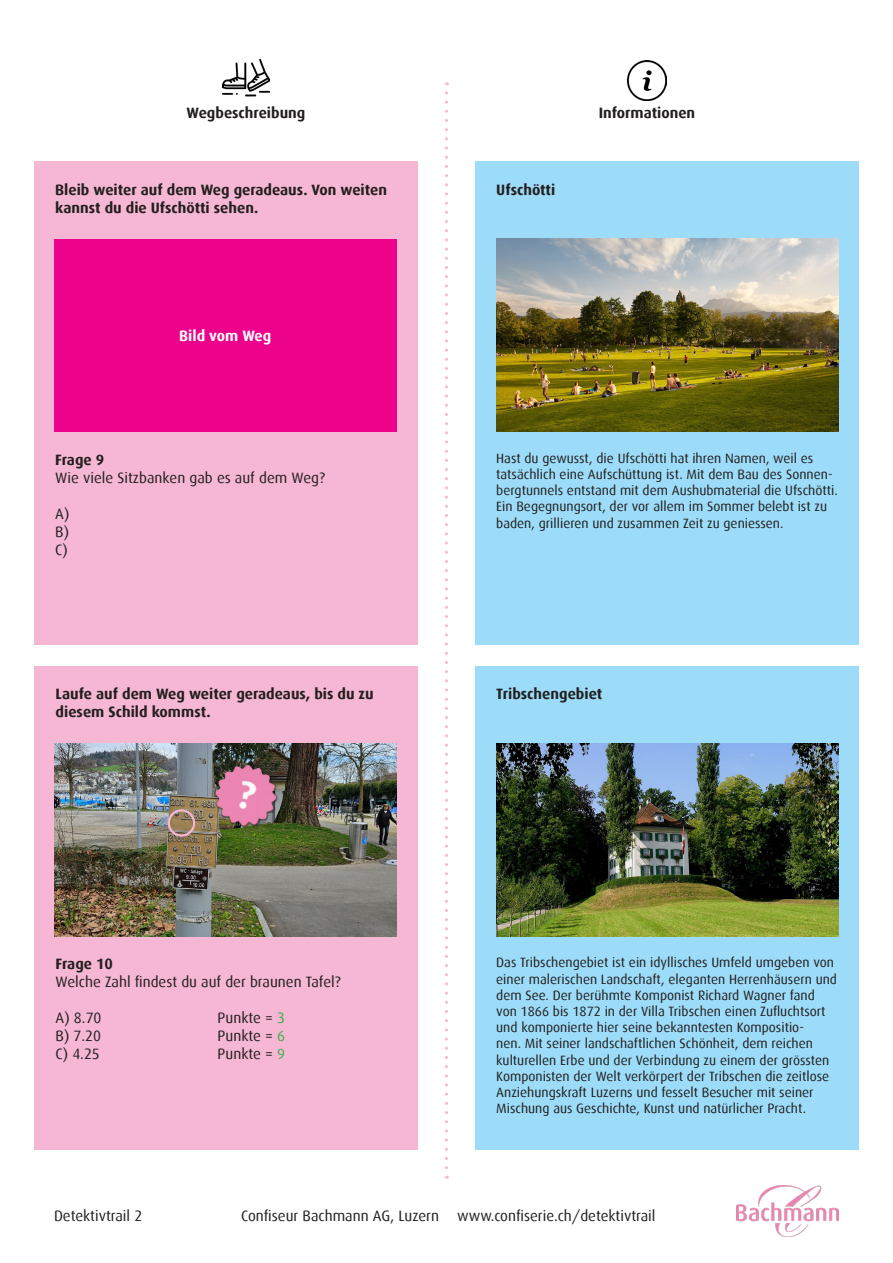
<style>
.page{position:relative;width:893px;height:1263px;background:#fff}
.page>*{position:absolute;margin:0;border:0;box-sizing:border-box;transform-origin:0 0}
.t1{font:15px "Dax";color:#231f20}
.t2{font:700 15px/18px "Dax";color:#231f20}
.t3{font:700 15px "Dax";color:#fff}
.t4{font:13.5px/16.2px "Dax";color:#231f20}
.s1{color:#40ae49}
</style>
<div class="page">
<img style="left:627px;top:60px;width:40px;height:40px">
<img style="left:223px;top:58px;width:46px;height:39px">
<svg style="left:445px;top:93px;width:3px;height:1086px"></svg>
<img style="left:736px;top:1186px;width:103px;height:50px">
<div style="left:34px;top:162px;width:384px;height:483px;background:#f6b7d4"></div>
<div style="left:54px;top:239px;width:342px;height:193px;background:#ed028c"></div>
<div style="left:34px;top:666px;width:384px;height:483px;background:#f6b7d4"></div>
<img style="left:54px;top:743px;width:342px;height:193px">
<div style="left:475px;top:162px;width:384px;height:483px;background:#9cdcf8"></div>
<div style="left:475px;top:666px;width:384px;height:483px;background:#9cdcf8"></div>
<img style="left:497px;top:239px;width:342px;height:193px">
<img style="left:497px;top:743px;width:342px;height:193px">
<img style="left:202px;top:752px;width:88px;height:88px">
<div style="left:168px;top:809px;width:27px;height:28px;border:2px solid #f6b7d4;border-radius:50%"></div>
<p class="t2" style="left:187px;top:104px;width:120px">Wegbeschreibung</p>
<p class="t2" style="left:599px;top:104px;width:98px">Informationen</p>
<p class="t2" style="left:55px;top:181px;width:333px">Bleib weiter auf dem Weg geradeaus. Von weiten kannst du die Ufschötti sehen.</p>
<p class="t3" style="left:179px;top:328px;width:94px">Bild vom Weg</p>
<p class="t2" style="left:55px;top:451px;width:51px">Frage 9</p>
<p class="t1" style="left:55px;top:469px;width:271px">Wie viele Sitzbanken gab es auf dem Weg?</p>
<p class="t1" style="left:55px;top:505px;width:16px">A)</p>
<p class="t1" style="left:55px;top:523px;width:15px">B)</p>
<p class="t1" style="left:55px;top:541px;width:14px">C)</p>
<p class="t2" style="left:56px;top:685px;width:320px">Laufe auf dem Weg weiter geradeaus, bis du zu diesem Schild kommst.</p>
<p class="t2" style="left:56px;top:955px;width:59px">Frage 10</p>
<p class="t1" style="left:56px;top:974px;width:287px">Welche Zahl findest du auf der braunen Tafel?</p>
<p class="t1" style="left:56px;top:1010px;width:47px">A) 8.70</p>
<p class="t1" style="left:218px;top:1010px;width:69px">Punkte = <span class="s1">3</span></p>
<p class="t1" style="left:56px;top:1028px;width:47px">B) 7.20</p>
<p class="t1" style="left:218px;top:1028px;width:69px">Punkte = <span class="s1">6</span></p>
<p class="t1" style="left:56px;top:1046px;width:46px">C) 4.25</p>
<p class="t1" style="left:218px;top:1046px;width:69px">Punkte = <span class="s1">9</span></p>
<p class="t2" style="left:496px;top:181px;width:61px">Ufschötti</p>
<p class="t4" style="left:496px;top:450px;width:343px">Hast du gewusst, die Ufschötti hat ihren Namen, weil es tatsächlich eine Aufschüttung ist. Mit dem Bau des Sonnen&shy;bergtunnels entstand mit dem Aushubmaterial die Ufschötti.<br>Ein Begegnungsort, der vor allem im Sommer belebt ist zu baden, grillieren und zusammen Zeit zu geniessen.</p>
<p class="t2" style="left:496px;top:685px;width:108px">Tribschengebiet</p>
<p class="t4" style="left:496px;top:955px;width:342px">Das Tribschengebiet ist ein idyllisches Umfeld umgeben von einer malerischen Landschaft, eleganten Herrenhäusern und dem See. Der berühmte Komponist Richard Wagner fand von 1866 bis 1872 in der Villa Tribschen einen Zufluchtsort und komponierte hier seine bekanntesten Kompositio-<br>nen. Mit seiner landschaftlichen Schönheit, dem reichen kulturellen Erbe und der Verbindung zu einem der grössten Komponisten der Welt verkörpert der Tribschen die zeitlose Anziehungskraft Luzerns und fesselt Besucher mit seiner Mischung aus Geschichte, Kunst und natürlicher Pracht.</p>
<p class="t1" style="left:54px;top:1207px;width:90px">Detektivtrail 2</p>
<p class="t1" style="left:241px;top:1207px;width:416px">Confiseur Bachmann AG, Luzern www.confiserie.ch/detektivtrail</p>
</div>
